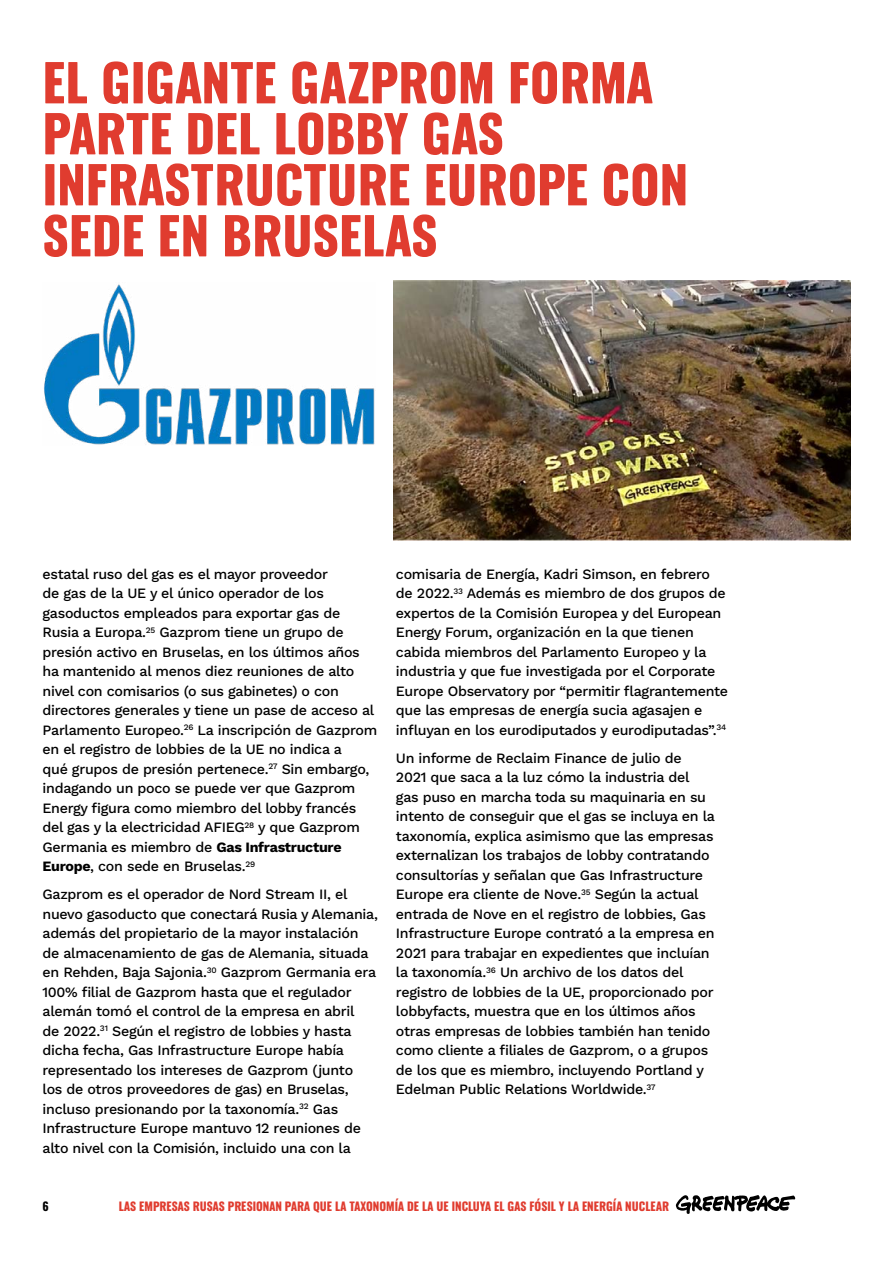
<style>
.page{position:relative;width:893px;height:1263px;background:#fff}
.page>*{position:absolute;margin:0;border:0;box-sizing:border-box;transform-origin:0 0}
.t1{font:51px/51px "Zodiac Sans";color:#e03c2f}
.t2{font:500 14.25px/19.5px "Work Sans";letter-spacing:-.02em;color:#000}
.t3{font:11.7px "Zodiac Sans";color:#e03c2f}
.t4{font:11.7px "Zodiac Sans";color:#000}
.s1{font-weight:700}
</style>
<div class="page">
<svg style="left:676px;top:1195px;width:119px;height:19px"></svg>
<img style="left:44px;top:284px;width:331px;height:161px">
<img style="left:394px;top:281px;width:456px;height:259px">
<h1 class="t1" style="left:43px;top:60px;width:647px">EL GIGANTE GAZPROM FORMA<br>PARTE DEL LOBBY GAS<br>INFRASTRUCTURE EUROPE CON<br>SEDE EN BRUSELAS</h1>
<p class="t2" style="left:43px;top:564px;width:336px">estatal ruso del gas es el mayor proveedor<br>de gas de la UE y el único operador de los gasoductos empleados para exportar gas de Rusia a Europa.<sup>25</sup> Gazprom tiene un grupo de presión activo en Bruselas, en los últimos años ha mantenido al menos diez reuniones de alto nivel con comisarios (o sus gabinetes) o con directores generales y tiene un pase de acceso al Parlamento Europeo.<sup>26</sup> La inscripción de Gazprom en el registro de lobbies de la UE no indica a<br>qué grupos de presión pertenece.<sup>27</sup> Sin embargo, indagando un poco se puede ver que Gazprom Energy figura como miembro del lobby francés del gas y la electricidad AFIEG<sup>28</sup> y que Gazprom Germania es miembro de <span class="s1">Gas Infrastructure Europe</span>, con sede en Bruselas.<sup>29</sup></p>
<p class="t2" style="left:43px;top:884px;width:337px">Gazprom es el operador de Nord Stream II, el nuevo gasoducto que conectará Rusia y Alemania, además del propietario de la mayor instalación de almacenamiento de gas de Alemania, situada en Rehden, Baja Sajonia.<sup>30</sup> Gazprom Germania era 100% filial de Gazprom hasta que el regulador alemán tomó el control de la empresa en abril<br>de 2022.<sup>31</sup> Según el registro de lobbies y hasta dicha fecha, Gas Infrastructure Europe había representado los intereses de Gazprom (junto<br>los de otros proveedores de gas) en Bruselas, incluso presionando por la taxonomía.<sup>32</sup> Gas Infrastructure Europe mantuvo 12 reuniones de alto nivel con la Comisión, incluido una con la</p>
<p class="t2" style="left:396px;top:564px;width:334px">comisaria de Energía, Kadri Simson, en febrero de 2022.<sup>33</sup> Además es miembro de dos grupos de expertos de la Comisión Europea y del European Energy Forum, organización en la que tienen cabida miembros del Parlamento Europeo y la industria y que fue investigada por el Corporate Europe Observatory por “permitir flagrantemente que las empresas de energía sucia agasajen e influyan en los eurodiputados y eurodiputadas”.<sup>34</sup></p>
<p class="t2" style="left:396px;top:748px;width:321px">Un informe de Reclaim Finance de julio de 2021 que saca a la luz cómo la industria del gas puso en marcha toda su maquinaria en su intento de conseguir que el gas se incluya en la taxonomía, explica asimismo que las empresas externalizan los trabajos de lobby contratando consultorías y señalan que Gas Infrastructure Europe era cliente de Nove.<sup>35</sup> Según la actual entrada de Nove en el registro de lobbies, Gas Infrastructure Europe contrató a la empresa en 2021 para trabajar en expedientes que incluían la taxonomía.<sup>36</sup> Un archivo de los datos del registro de lobbies de la UE, proporcionado por lobbyfacts, muestra que en los últimos años otras empresas de lobbies también han tenido como cliente a filiales de Gazprom, o a grupos de los que es miembro, incluyendo Portland y Edelman Public Relations Worldwide.<sup>37</sup></p>
<p class="t4" style="left:43px;top:1200px;width:8px">6</p>
<p class="t3" style="left:119px;top:1200px;width:552px">LAS EMPRESAS RUSAS PRESIONAN PARA QUE LA TAXONOMÍA DE LA UE INCLUYA EL GAS FÓSIL Y LA ENERGÍA NUCLEAR</p>
</div>
